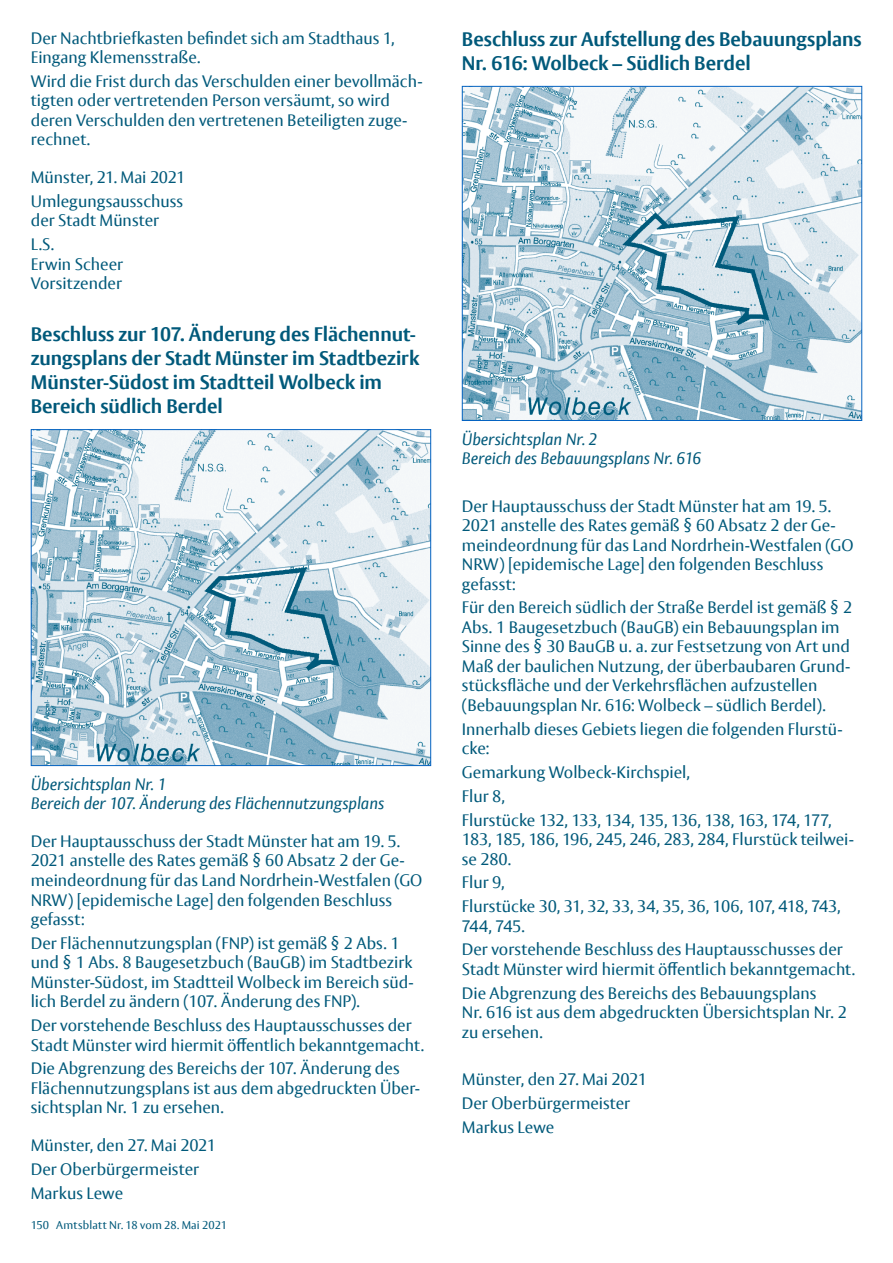
<style>
.page{position:relative;width:893px;height:1263px;background:#fff}
.page>*{position:absolute;margin:0;border:0;box-sizing:border-box;transform-origin:0 0}
.t1{font:700 19.5px/24px "Vesta Pro";letter-spacing:-.005em;color:#00597a}
.t2{font:16.5px/19.5px "Vesta Pro";color:#00597a}
.t3{font:italic 16.5px/19.5px "Vesta Pro";letter-spacing:-.005em;color:#00597a}
.t4{font:11.25px "Vesta Pro";letter-spacing:.015em;color:#00597a}
</style>
<div class="page">
<img style="left:33px;top:431px;width:396px;height:333px">
<div style="left:31px;top:429px;width:400px;height:337px;border:1px solid #0563c1"></div>
<img style="left:464px;top:88px;width:396px;height:331px">
<div style="left:462px;top:86px;width:400px;height:335px;border:1px solid #0563c1"></div>
<p class="t2" style="left:31px;top:28px;width:365px">Der Nachtbriefkasten befindet sich am Stadthaus 1,<br>Eingang Klemensstraße.</p>
<p class="t2" style="left:31px;top:71px;width:393px">Wird die Frist durch das Verschulden einer bevollmäch&shy;tigten oder vertretenden Person versäumt, so wird deren Verschulden den vertretenen Beteiligten zuge&shy;rechnet.</p>
<p class="t2" style="left:31px;top:167px;width:156px">Münster, 21. Mai 2021</p>
<p class="t2" style="left:31px;top:191px;width:154px">Umlegungsausschuss der Stadt Münster</p>
<p class="t2" style="left:31px;top:234px;width:94px">L.S.<br>Erwin Scheer<br>Vorsitzender</p>
<h3 class="t1" style="left:31px;top:322px;width:390px">Beschluss zur 107. Änderung des Flächennut&shy;zungsplans der Stadt Münster im Stadtbezirk Münster-Südost im Stadtteil Wolbeck im Bereich südlich Berdel</h3>
<p class="t3" style="left:31px;top:774px;width:355px">Übersichtsplan Nr. 1<br>Bereich der 107. Änderung des Flächennutzungsplans</p>
<p class="t2" style="left:31px;top:831px;width:393px">Der Hauptausschuss der Stadt Münster hat am 19. 5.<br>2021 anstelle des Rates gemäß § 60 Absatz 2 der Ge&shy;meindeordnung für das Land Nordrhein-Westfalen (GO NRW) [epidemische Lage] den folgenden Beschluss gefasst:</p>
<p class="t2" style="left:31px;top:933px;width:384px">Der Flächennutzungsplan (FNP) ist gemäß § 2 Abs. 1 und § 1 Abs. 8 Baugesetzbuch (BauGB) im Stadtbezirk Münster-Südost, im Stadtteil Wolbeck im Bereich süd&shy;lich Berdel zu ändern (107. Änderung des FNP).</p>
<p class="t2" style="left:31px;top:1015px;width:395px">Der vorstehende Beschluss des Hauptausschusses der<br>Stadt Münster wird hiermit öffentlich bekanntgemacht.</p>
<p class="t2" style="left:31px;top:1058px;width:391px">Die Abgrenzung des Bereichs der 107. Änderung des<br>Flächennutzungsplans ist aus dem abgedruckten Über&shy;sichtsplan Nr. 1 zu ersehen.</p>
<p class="t2" style="left:31px;top:1135px;width:187px">Münster, den 27. Mai 2021</p>
<p class="t2" style="left:31px;top:1159px;width:170px">Der Oberbürgermeister</p>
<p class="t2" style="left:31px;top:1183px;width:94px">Markus Lewe</p>
<p class="t4" style="left:31px;top:1218px;width:198px">150 Amtsblatt Nr. 18 vom 28. Mai 2021</p>
<h3 class="t1" style="left:462px;top:27px;width:401px">Beschluss zur Aufstellung des Bebauungsplans<br>Nr. 616: Wolbeck – Südlich Berdel</h3>
<p class="t3" style="left:462px;top:429px;width:241px">Übersichtsplan Nr. 2<br>Bereich des Bebauungsplans Nr. 616</p>
<p class="t2" style="left:462px;top:496px;width:393px">Der Hauptausschuss der Stadt Münster hat am 19. 5.<br>2021 anstelle des Rates gemäß § 60 Absatz 2 der Ge&shy;meindeordnung für das Land Nordrhein-Westfalen (GO NRW) [epidemische Lage] den folgenden Beschluss gefasst:</p>
<p class="t2" style="left:462px;top:598px;width:392px">Für den Bereich südlich der Straße Berdel ist gemäß § 2<br>Abs. 1 Baugesetzbuch (BauGB) ein Bebauungsplan im Sinne des § 30 BauGB u. a. zur Festsetzung von Art und Maß der baulichen Nutzung, der überbaubaren Grund&shy;stücksfläche und der Verkehrsflächen aufzustellen (Bebauungsplan Nr. 616: Wolbeck – südlich Berdel).</p>
<p class="t2" style="left:462px;top:719px;width:382px">Innerhalb dieses Gebiets liegen die folgenden Flurstü&shy;cke:</p>
<p class="t2" style="left:462px;top:762px;width:230px">Gemarkung Wolbeck-Kirchspiel,</p>
<p class="t2" style="left:462px;top:786px;width:45px">Flur 8,</p>
<p class="t2" style="left:462px;top:810px;width:394px">Flurstücke 132, 133, 134, 135, 136, 138, 163, 174, 177,<br>183, 185, 186, 196, 245, 246, 283, 284, Flurstück teilwei&shy;se 280.</p>
<p class="t2" style="left:462px;top:872px;width:44px">Flur 9,</p>
<p class="t2" style="left:462px;top:896px;width:380px">Flurstücke 30, 31, 32, 33, 34, 35, 36, 106, 107, 418, 743,<br>744, 745.</p>
<p class="t2" style="left:462px;top:939px;width:395px">Der vorstehende Beschluss des Hauptausschusses der<br>Stadt Münster wird hiermit öffentlich bekanntgemacht.</p>
<p class="t2" style="left:462px;top:983px;width:387px">Die Abgrenzung des Bereichs des Bebauungsplans<br>Nr. 616 ist aus dem abgedruckten Übersichtsplan Nr. 2 zu ersehen.</p>
<p class="t2" style="left:462px;top:1069px;width:187px">Münster, den 27. Mai 2021</p>
<p class="t2" style="left:462px;top:1093px;width:170px">Der Oberbürgermeister</p>
<p class="t2" style="left:462px;top:1117px;width:94px">Markus Lewe</p>
</div>
